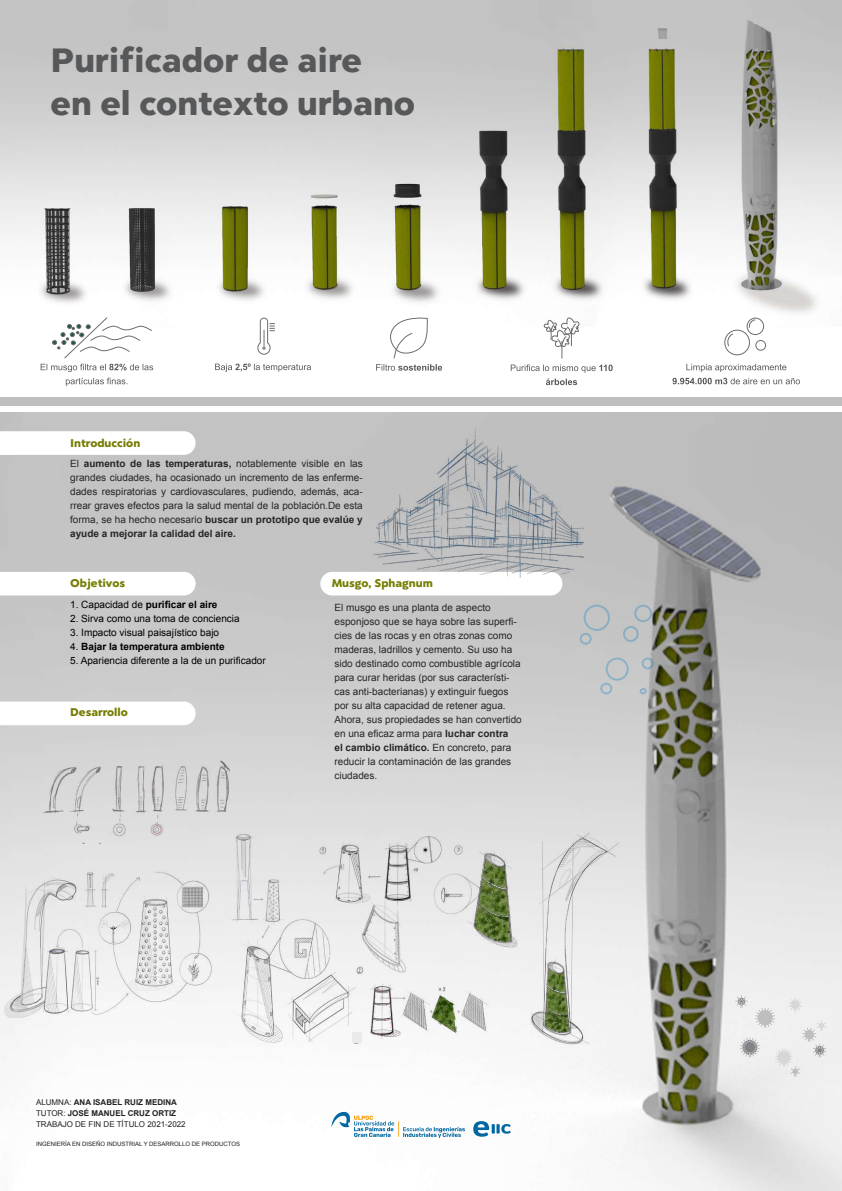
<style>
.page{position:relative;width:842px;height:1191px;background:#fff}
.page>*{position:absolute;margin:0;border:0;box-sizing:border-box;transform-origin:0 0}
.t1{font:36px/43.2px "Clarika Pro Grot Hvy";color:#57585a}
.t2{font:12px "Clarika Pro Grot Hvy";color:#777d03}
.t3{font:10px/14px "Arial";color:#262626;text-align:justify}
.t4{font:10px "Arial";color:#000}
.t5{font:700 10px "Arial";color:#000}
.t6{font:8px/11px "Arial";color:#231f20}
.t7{font:6px "Arial";color:#231f20}
.s1{font-weight:700}
.s2{font-weight:400}
</style>
<div class="page">
<img style="left:0;top:412px;width:842px;height:779px">
<svg style="left:0;top:701px;width:196px;height:24px"></svg>
<svg style="left:0;top:431px;width:196px;height:24px"></svg>
<svg style="left:0;top:572px;width:196px;height:23px"></svg>
<img style="left:0;top:0;width:842px;height:326px">
<svg style="left:331px;top:1111px;width:134px;height:27px"></svg>
<svg style="left:473px;top:1121px;width:38px;height:15px"></svg>
<svg style="left:66px;top:378px;width:61px;height:8px"></svg>
<svg style="left:41px;top:316px;width:112px;height:56px"></svg>
<svg style="left:257px;top:317px;width:18px;height:38px"></svg>
<svg style="left:215px;top:363px;width:96px;height:9px"></svg>
<svg style="left:376px;top:314px;width:66px;height:57px"></svg>
<svg style="left:544px;top:317px;width:36px;height:41px"></svg>
<svg style="left:511px;top:364px;width:102px;height:21px"></svg>
<div style="left:724px;top:330px;width:26px;height:25px;border:1px solid #6c6d70;border-radius:50%"></div>
<div style="left:747px;top:317px;width:17px;height:18px;border:1px solid #6c6d70;border-radius:50%"></div>
<div style="left:755px;top:340px;width:11px;height:11px;border:1px solid #6c6d70;border-radius:50%"></div>
<svg style="left:726px;top:333px;width:7px;height:14px"></svg>
<svg style="left:748px;top:319px;width:8px;height:10px"></svg>
<svg style="left:672px;top:378px;width:128px;height:6px"></svg>
<svg style="left:686px;top:364px;width:100px;height:8px"></svg>
<div style="left:0;top:398px;width:842px;height:8px;background:#bfbfbf"></div>
<img style="left:23px;top:750px;width:231px;height:93px">
<img style="left:222px;top:829px;width:413px;height:218px">
<div style="left:352px;top:1032px;width:10px;height:10px;background:#eaeaea"></div>
<svg style="left:734px;top:994px;width:93px;height:83px"></svg>
<div style="left:606px;top:657px;width:23px;height:23px;border:2px solid #007abd;border-radius:50%"></div>
<svg style="left:620px;top:623px;width:21px;height:20px"></svg>
<div style="left:584px;top:604px;width:26px;height:27px;border:2px solid #007abd;border-radius:50%"></div>
<div style="left:642px;top:657px;width:12px;height:12px;border:2px solid #007abd;border-radius:50%"></div>
<div style="left:580px;top:633px;width:12px;height:11px;border:2px solid #007abd;border-radius:50%"></div>
<div style="left:634px;top:604px;width:18px;height:18px;border:2px solid #007abd;border-radius:50%"></div>
<div style="left:600px;top:682px;width:12px;height:12px;border:2px solid #007abd;border-radius:50%"></div>
<div style="left:640px;top:688px;width:7px;height:6px;border:2px solid #007abd;border-radius:50%"></div>
<div style="left:320px;top:572px;width:242px;height:23px;background:#fff;border-radius:12px"></div>
<img style="left:372px;top:429px;width:212px;height:163px">
<img style="left:4px;top:866px;width:212px;height:151px">
<h1 class="t1" style="left:51px;top:37px;width:366px">Purificador de aire<br>en el contexto urbano</h1>
<p class="t2" style="left:70px;top:435px;width:72px">Introducción</p>
<p class="t3" style="left:70px;top:456px;width:294px">El <span class="s1">aumento de las temperaturas,</span> notablemente visible en las grandes ciudades, ha ocasionado un incremento de las enferme&shy;dades respiratorias y cardiovasculares, pudiendo, además, aca&shy;rrear graves efectos para la salud mental de la población.De esta forma, se ha hecho necesario <span class="s1">buscar un prototipo que evalúe y ayude a mejorar la calidad del aire.</span></p>
<p class="t2" style="left:70px;top:575px;width:57px">Objetivos</p>
<p class="t5" style="left:70px;top:597px;width:149px"><span class="s2">1. Capacidad de</span> purificar el aire</p>
<p class="t4" style="left:70px;top:611px;width:171px">2. Sirva como una toma de conciencia</p>
<p class="t4" style="left:70px;top:625px;width:150px">3. Impacto visual paisajístico bajo</p>
<p class="t5" style="left:70px;top:639px;width:156px"><span class="s2">4.</span> Bajar la temperatura ambiente</p>
<p class="t4" style="left:70px;top:653px;width:197px">5. Apariencia diferente a la de un purificador</p>
<p class="t2" style="left:70px;top:704px;width:59px">Desarrollo</p>
<p class="t2" style="left:332px;top:575px;width:103px">Musgo, Sphagnum</p>
<p class="t3" style="left:334px;top:600px;width:189px;text-align:left">El musgo es una planta de aspecto esponjoso que se haya sobre las superfi&shy;cies de las rocas y en otras zonas como maderas, ladrillos y cemento. Su uso ha sido destinado como combustible agrícola para curar heridas (por sus característi&shy;cas anti-bacterianas) y extinguir fuegos por su alta capacidad de retener agua.<br>Ahora, sus propiedades se han convertido en una eficaz arma para <span class="s1">luchar contra<br>el cambio climático.</span> En concreto, para reducir la contaminación de las grandes ciudades.</p>
<p class="t6" style="left:36px;top:1097px;width:151px">ALUMNA: <span class="s1">ANA ISABEL RUIZ MEDINA<br></span>TUTOR: <span class="s1">JOSÉ MANUEL CRUZ ORTIZ<br></span>TRABAJO DE FIN DE TÍTULO 2021-2022</p>
<p class="t7" style="left:36px;top:1139px;width:206px">INGENIERÍA EN DISEÑO INDUSTRIAL Y DESARROLLO DE PRODUCTOS</p>
</div>
